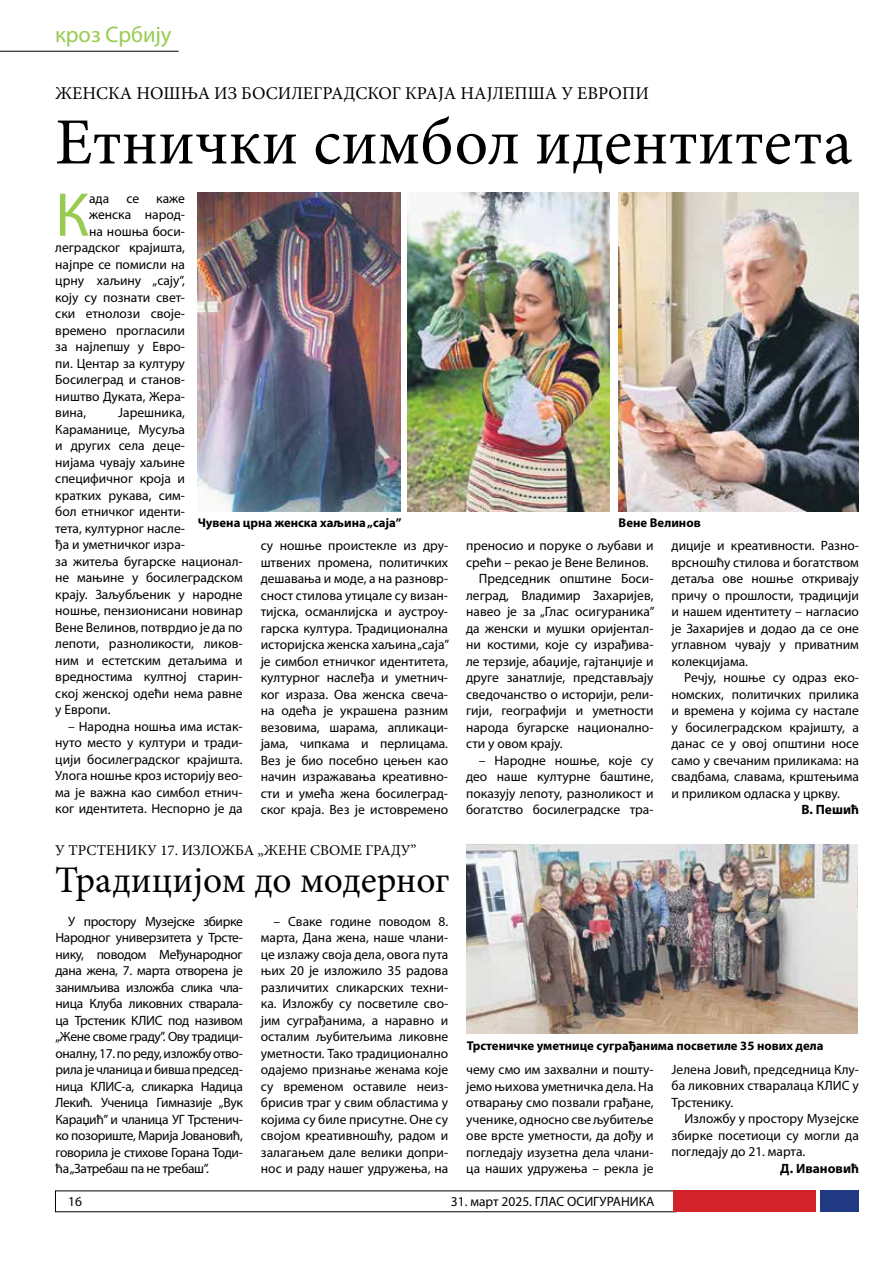
<style>
.page{position:relative;width:893px;height:1263px;background:#fff}
.page>*{position:absolute;margin:0;border:0;box-sizing:border-box;transform-origin:0 0}
.t1{font:66px "Minion Pro";color:#000}
.t2{font:62.4px "Myriad Pro";color:#98cb51}
.t3{font:37.5px "Minion Pro";letter-spacing:-.005em;color:#000}
.t4{font:22.5px "Myriad Pro";color:#98cb51}
.t5{font:18px "Minion Pro";color:#000}
.t6{font:15px "Minion Pro";color:#000}
.t7{font:13.5px/16.5px "Myriad Pro";color:#000;text-align:justify}
.t8{font:700 13.5px "Myriad Pro";color:#000}
.t9{font:700 12.75px "Myriad Pro";color:#000}
</style>
<div class="page">
<div style="left:821px;top:1191px;width:38px;height:21px;background:#223983"></div>
<div style="left:673px;top:1191px;width:143px;height:21px;background:#d2232a"></div>
<hr style="left:0;top:51px;width:179px;height:1px;background:#000">
<img style="left:467px;top:844px;width:390px;height:189px">
<img style="left:619px;top:193px;width:240px;height:318px">
<img style="left:198px;top:193px;width:202px;height:318px">
<img style="left:407px;top:193px;width:203px;height:318px">
<h3 class="t4" style="left:55px;top:21px;width:118px">кроз Србију</h3>
<h3 class="t5" style="left:55px;top:81px;width:595px">ЖЕНСКА НОШЊА ИЗ БОСИЛЕГРАДСКОГ КРАЈА НАЈЛЕПША У ЕВРОПИ</h3>
<h1 class="t1" style="left:55px;top:98px;width:799px">Етнички симбол идентитета</h1>
<h2 class="t2" style="left:55px;top:176px;width:35px">К</h2>
<p class="t7" style="left:89px;top:190px;width:22px">ада</p>
<p class="t7" style="left:126px;top:190px;width:14px">се</p>
<p class="t7" style="left:156px;top:190px;width:30px">каже</p>
<p class="t7" style="left:89px;top:206px;width:97px">женска народ-</p>
<p class="t7" style="left:89px;top:223px;width:97px">на ношња боси-</p>
<p class="t7" style="left:55px;top:239px;width:131px">леградског крајишта,</p>
<p class="t7" style="left:55px;top:256px;width:131px">најпре се помисли на</p>
<p class="t7" style="left:55px;top:272px;width:131px">црну хаљину „сају”,</p>
<p class="t7" style="left:55px;top:289px;width:130px">коју су познати свет-</p>
<p class="t7" style="left:55px;top:305px;width:130px">ски етнолози своје-</p>
<p class="t7" style="left:55px;top:322px;width:131px">времено прогласили</p>
<p class="t7" style="left:55px;top:338px;width:130px">за најлепшу у Евро-</p>
<p class="t7" style="left:55px;top:355px;width:131px">пи. Центар за културу</p>
<p class="t7" style="left:55px;top:371px;width:130px">Босилеград и станов-</p>
<p class="t7" style="left:55px;top:388px;width:130px">ништво Дуката, Жера-</p>
<p class="t7" style="left:55px;top:404px;width:32px">вина,</p>
<p class="t7" style="left:55px;top:404px;width:189px;text-align:left;text-indent:63px">Јарешника,<br>Караманице, Мусуља<br>и других села деце-<br>нијама чувају хаљине специфичног кроја и<br>кратких рукава, сим-<br>бол етничког иденти-<br>тета, културног насле-<br>ђа и уметничког изра-<br>за житеља бугарске национал&shy;не мањине у босилеградском крају. Заљубљеник у народне ношње, пензионисани новинар<br>Вене Велинов, потврдио је да по лепоти, разноликости, ликов&shy;ним и естетским детаљима и вредностима култној старин&shy;ској женској одећи нема равне у Европи.</p>
<p class="t7" style="left:55px;top:718px;width:189px;text-indent:13px">– Народна ношња има истак&shy;нуто место у култури и тради&shy;цији босилеградског крајишта.<br>Улога ношње кроз историју вео&shy;ма је важна као симбол етнич&shy;ког идентитета. Неспорно је да</p>
<p class="t9" style="left:198px;top:514px;width:205px">Чувена црна женска хаљина „саја”</p>
<p class="t9" style="left:619px;top:514px;width:84px">Вене Велинов</p>
<p class="t7" style="left:261px;top:537px;width:190px;text-align:left">су ношње проистекле из дру&shy;штвених промена, политичких дешавања и моде, а на разновр&shy;сност стилова утицале су визан&shy;тијска, османлијска и аустроу&shy;гарска култура. Традиционална историјска женска хаљина „саја” је симбол етничког идентитета, културног наслеђа и уметнич&shy;ког израза. Ова женска свеча&shy;на одећа је украшена разним везовима, шарама, апликаци&shy;јама, чипкама и перлицама.<br>Вез је био посебно цењен као начин изражавања креативно&shy;сти и умећа жена босилеград&shy;ског краја. Вез је истовремено</p>
<p class="t7" style="left:466px;top:537px;width:189px">преносио и поруке о љубави и</p>
<p class="t7" style="left:671px;top:537px;width:189px">диције и креативности. Разно&shy;врсношћу стилова и богатством детаља ове ношње откривају причу о прошлости, традицији и нашем идентитету – нагласио је Захаријев и додао да се оне углавном чувају у приватним колекцијама.</p>
<p class="t7" style="left:671px;top:669px;width:189px;text-indent:13px">Речју, ношње су одраз еко&shy;номских, политичких прилика и времена у којима су настале у босилеградском крајишту, а данас се у овој општини носе само у свечаним приликама: на свадбама, славама, крштењима и приликом одласка у цркву.</p>
<p class="t8" style="left:801px;top:801px;width:59px">В. Пешић</p>
<p class="t7" style="left:466px;top:554px;width:184px">срећи – рекао је Вене Велинов.</p>
<p class="t7" style="left:479px;top:570px;width:175px">Председник општине Боси-</p>
<p class="t7" style="left:466px;top:587px;width:189px">леград, Владимир Захаријев,</p>
<p class="t7" style="left:466px;top:603px;width:190px">навео је за „Глас осигураника”</p>
<p class="t7" style="left:466px;top:620px;width:188px">да женски и мушки оријентал-</p>
<p class="t7" style="left:466px;top:636px;width:188px">ни костими, које су израђива-</p>
<p class="t7" style="left:466px;top:653px;width:189px">ле терзије, абаџије, гајтанџије и</p>
<p class="t7" style="left:466px;top:669px;width:189px">друге занатлије, представљају</p>
<p class="t7" style="left:466px;top:686px;width:188px">сведочанство о историји, рели-</p>
<p class="t7" style="left:466px;top:702px;width:189px">гији, географији и уметности</p>
<p class="t7" style="left:466px;top:719px;width:188px">народа бугарске национално-</p>
<p class="t7" style="left:466px;top:735px;width:98px">сти у овом крају.</p>
<p class="t7" style="left:466px;top:752px;width:189px;text-indent:13px">– Народне ношње, које су део наше културне баштине, показују лепоту, разноликост и богатство босилеградске тра-</p>
<p class="t6" style="left:55px;top:840px;width:363px">У ТРСТЕНИКУ 17. ИЗЛОЖБА „ЖЕНЕ СВОМЕ ГРАДУ”</p>
<h3 class="t3" style="left:55px;top:855px;width:396px">Традицијом до модерног</h3>
<p class="t7" style="left:56px;top:912px;width:189px;text-indent:13px">У простору Музејске збирке Народног универзитета у Трсте&shy;нику, поводом Међународног дана жена, 7. марта отворена је занимљива изложба слика чла&shy;ница Клуба ликовних стварала&shy;ца Трстеник КЛИС под називом „Жене своме граду”. Ову традици&shy;оналну, 17. по реду, изложбу отво&shy;рила је чланица и бивша председ&shy;ница КЛИС-а, сликарка Надица Лекић. Ученица Гимназије „Вук Караџић” и чланица УГ Трстенич&shy;ко позориште, Марија Јовановић, говорила је стихове Горана Тоди&shy;ћа „Затребаш па не требаш”.</p>
<p class="t7" style="left:261px;top:912px;width:189px;text-indent:13px">– Сваке године поводом 8. марта, Дана жена, наше члани&shy;це излажу своја дела, овога пута њих 20 је изложило 35 радова различитих сликарских техни&shy;ка. Изложбу су посветиле сво&shy;јим суграђанима, а наравно и осталим љубитељима ликовне уметности. Тако традиционално одајемо признање женама које су временом оставиле неиз&shy;брисив траг у свим областима у којима су биле присутне. Оне су својом креативношћу, радом и залагањем дале велики допри&shy;нос и раду нашег удружења, на</p>
<p class="t9" style="left:467px;top:1037px;width:358px">Трстеничке уметнице суграђанима посветиле 35 нових дела</p>
<p class="t7" style="left:466px;top:1061px;width:189px">чему смо им захвални и пошту&shy;јемо њихова уметничка дела. На отварању смо позвали грађане, ученике, односно све љубитеље ове врсте уметности, да дођу и погледају изузетна дела члани&shy;ца наших удружења – рекла је</p>
<p class="t7" style="left:672px;top:1061px;width:189px">Јелена Јовић, председница Клу&shy;ба ликовних стваралаца КЛИС у Трстенику.</p>
<p class="t7" style="left:672px;top:1110px;width:189px;text-indent:13px">Изложбу у простору Музејске збирке посетиоци су могли да погледају до 21. марта.</p>
<p class="t8" style="left:780px;top:1159px;width:80px">Д. Ивановић</p>
<p class="t7" style="left:68px;top:1193px;width:15px">16</p>
<p class="t7" style="left:451px;top:1193px;width:205px">31. март 2025. ГЛАС ОСИГУРАНИКА</p>
</div>
